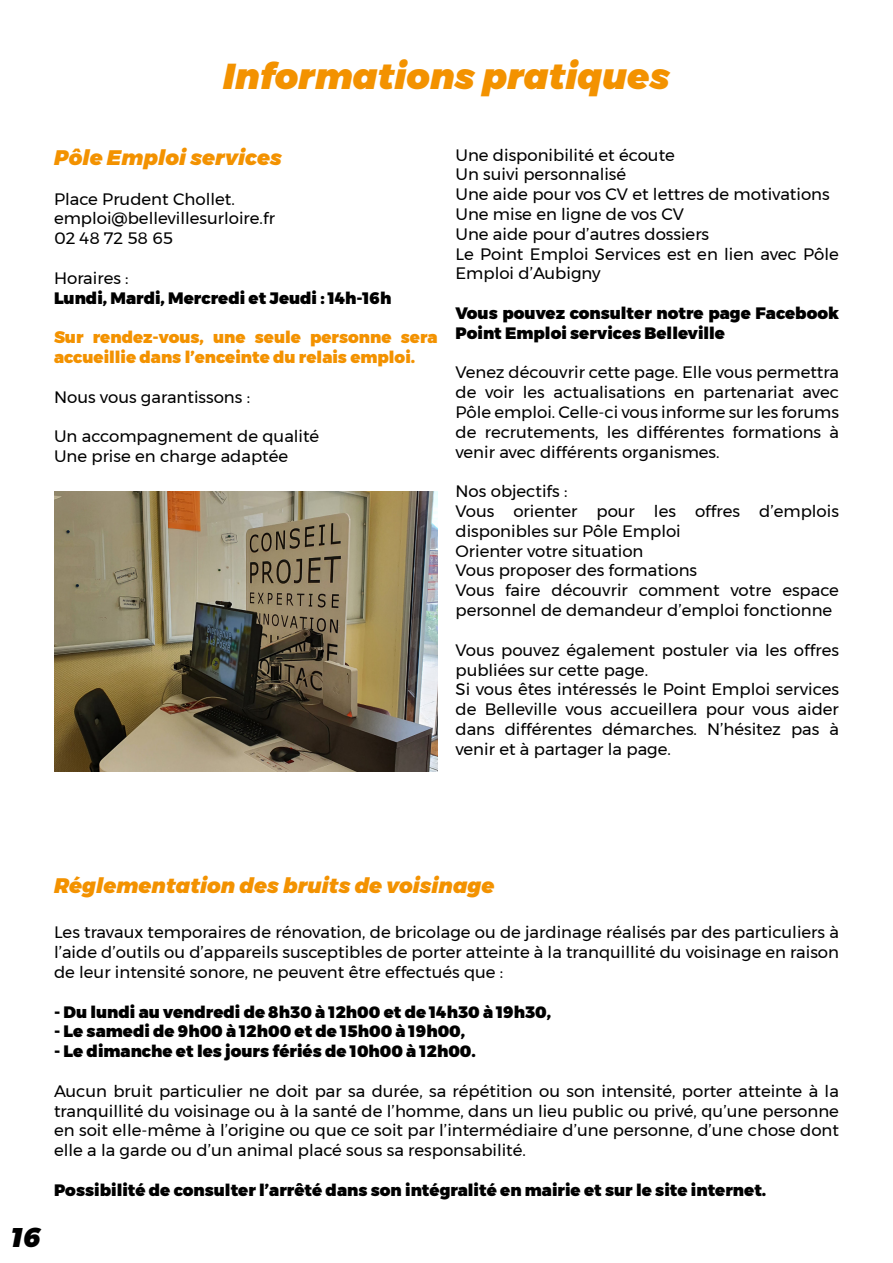
<style>
.page{position:relative;width:893px;height:1263px;background:#fff}
.page>*{position:absolute;margin:0;border:0;box-sizing:border-box;transform-origin:0 0}
.t1{font:italic 900 36px "Montserrat";color:#f39200}
.t2{font:italic 900 27px "Montserrat";color:#000}
.t3{font:italic 900 21px "Montserrat";color:#f39200}
.t4{font:16.5px/19.8px "Montserrat";color:#000}
.t5{font:900 16.5px/19.8px "Montserrat";color:#000}
.t6{font:900 16.5px/19.8px "Montserrat";color:#f39200}
</style>
<div class="page">
<img style="left:54px;top:491px;width:383px;height:281px">
<h1 class="t1" style="left:223px;top:46px;width:448px">Informations pratiques</h1>
<p class="t3" style="left:54px;top:140px;width:229px">Pôle Emploi services</p>
<p class="t4" style="left:54px;top:189px;width:222px">Place Prudent Chollet. emploi@bellevillesurloire.fr<br>02 48 72 58 65</p>
<p class="t4" style="left:54px;top:268px;width:76px">Horaires :</p>
<p class="t5" style="left:54px;top:288px;width:339px">Lundi, Mardi, Mercredi et Jeudi : 14h-16h</p>
<p class="t6" style="left:54px;top:328px;width:385px">Sur rendez-vous, une seule personne sera accueillie dans l’enceinte du relais emploi.</p>
<p class="t4" style="left:54px;top:387px;width:198px">Nous vous garantissons :</p>
<p class="t4" style="left:54px;top:426px;width:267px">Un accompagnement de qualité<br>Une prise en charge adaptée</p>
<p class="t4" style="left:455px;top:145px;width:385px">Une disponibilité et écoute<br>Un suivi personnalisé<br>Une aide pour vos CV et lettres de motivations<br>Une mise en ligne de vos CV<br>Une aide pour d’autres dossiers<br>Le Point Emploi Services est en lien avec Pôle<br>Emploi d’Aubigny</p>
<p class="t5" style="left:455px;top:303px;width:385px">Vous pouvez consulter notre page Facebook<br>Point Emploi services Belleville</p>
<p class="t4" style="left:455px;top:362px;width:385px;text-align:justify">Venez découvrir cette page. Elle vous permettra de voir les actualisations en partenariat avec Pôle emploi. Celle-ci vous informe sur les forums de recrutements, les différentes formations à venir avec différents organismes.</p>
<p class="t4" style="left:455px;top:481px;width:385px">Nos objectifs :<br>Vous orienter pour les offres d’emplois disponibles sur Pôle Emploi<br>Orienter votre situation<br>Vous proposer des formations<br>Vous faire découvrir comment votre espace personnel de demandeur d’emploi fonctionne</p>
<p class="t4" style="left:455px;top:640px;width:385px">Vous pouvez également postuler via les offres publiées sur cette page.<br>Si vous êtes intéressés le Point Emploi services de Belleville vous accueillera pour vous aider dans différentes démarches. N’hésitez pas à venir et à partager la page.</p>
<h2 class="t2" style="left:10px;top:1215px;width:33px">16</h2>
<p class="t3" style="left:54px;top:869px;width:442px">Réglementation des bruits de voisinage</p>
<p class="t4" style="left:54px;top:922px;width:786px;text-align:justify">Les travaux temporaires de rénovation, de bricolage ou de jardinage réalisés par des particuliers à l’aide d’outils ou d’appareils susceptibles de porter atteinte à la tranquillité du voisinage en raison de leur intensité sonore, ne peuvent être effectués que :</p>
<p class="t5" style="left:54px;top:1002px;width:499px">- Du lundi au vendredi de 8h30 à 12h00 et de 14h30 à 19h30,</p>
<p class="t5" style="left:54px;top:1022px;width:413px">- Le samedi de 9h00 à 12h00 et de 15h00 à 19h00,</p>
<p class="t5" style="left:54px;top:1041px;width:423px">- Le dimanche et les jours fériés de 10h00 à 12h00.</p>
<p class="t4" style="left:54px;top:1081px;width:786px;text-align:justify">Aucun bruit particulier ne doit par sa durée, sa répétition ou son intensité, porter atteinte à la tranquillité du voisinage ou à la santé de l’homme, dans un lieu public ou privé, qu’une personne en soit elle-même à l’origine ou que ce soit par l’intermédiaire d’une personne, d’une chose dont elle a la garde ou d’un animal placé sous sa responsabilité.</p>
<p class="t5" style="left:54px;top:1180px;width:714px">Possibilité de consulter l’arrêté dans son intégralité en mairie et sur le site internet.</p>
</div>
